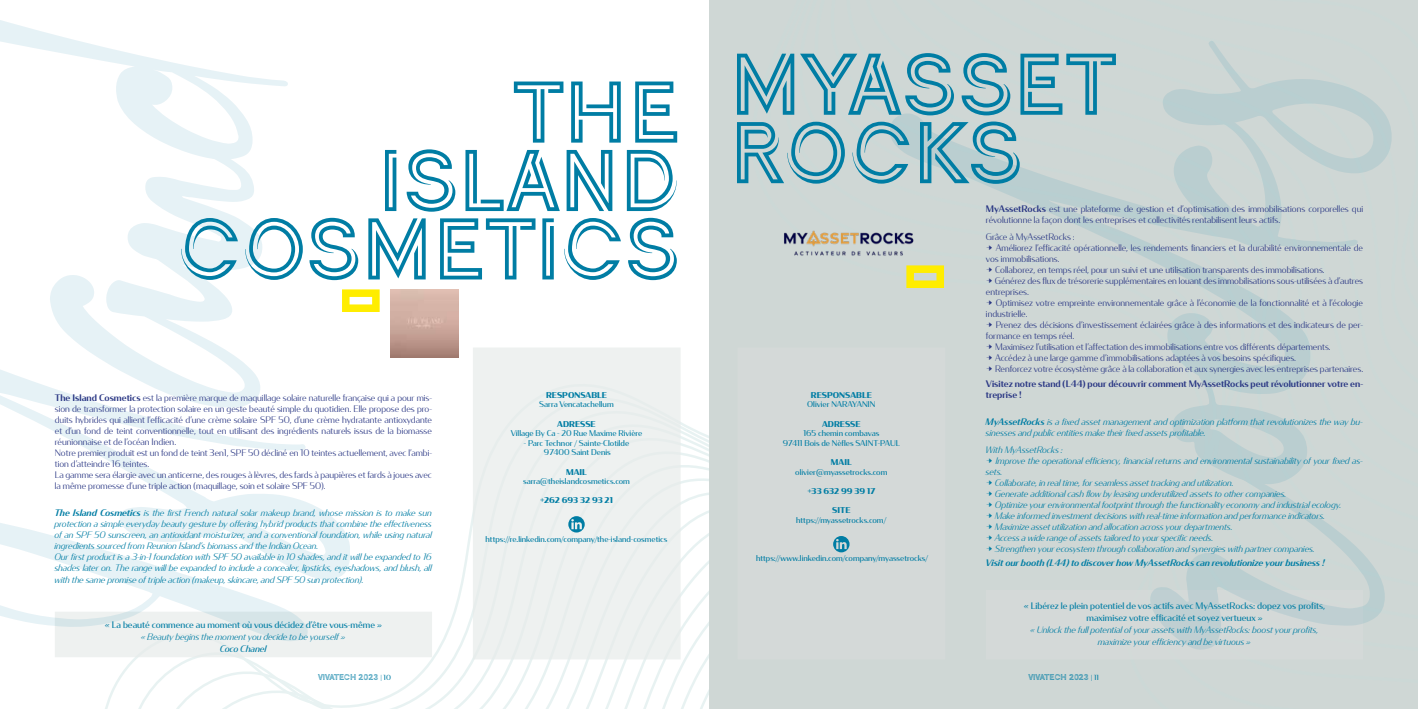
<style>
.page{position:relative;width:1418px;height:709px;background:#fff}
.page>*{position:absolute;margin:0;border:0;box-sizing:border-box;transform-origin:0 0}
.t1{font:521.3px "Kallem";color:#007da4}
.t2{font:520.5px "Kallem";color:#007da4}
.t3{font:92.8px/68.4px "Continuo";color:#007da4;text-align:right}
.t4{font:300 9px/11px "Condor";color:#283583}
.t5{font:italic 300 9px/11px "Condor";color:#007da4}
.t6{font:9px/12px "Condor";color:#007da4;text-align:center}
.t7{font:500 9px/11px "Condor";color:#283583}
.t8{font:9px "Continuo";color:#007da4}
.t9{font:italic 9px "Condor";color:#007da4}
.t10{font:8px/9.6px "Condor";color:#007da4;text-align:center}
.t11{font:700 8px "Condor";color:#007da4}
.s1{font-weight:500}
.s2{font-family:"Condor";font-size:7px}
.s3{font-style:normal}
</style>
<div class="page">
<div style="left:709px;top:0;width:708px;height:709px;background:#cfd7d5"></div>
<svg style="left:254px;top:512px;width:455px;height:184px"></svg>
<svg style="left:287px;top:525px;width:422px;height:183px"></svg>
<svg style="left:320px;top:539px;width:389px;height:170px"></svg>
<svg style="left:348px;top:552px;width:361px;height:157px"></svg>
<svg style="left:373px;top:566px;width:336px;height:143px"></svg>
<svg style="left:398px;top:579px;width:311px;height:130px"></svg>
<svg style="left:416px;top:583px;width:293px;height:126px"></svg>
<div style="left:55px;top:611px;width:377px;height:46px;background:#eef1f0"></div>
<div style="left:986px;top:590px;width:377px;height:69px;background:#d7dbda"></div>
<img style="left:390px;top:289px;width:68px;height:68px">
<div style="left:473px;top:347px;width:207px;height:312px;background:#eef1f0"></div>
<svg style="left:568px;top:516px;width:16px;height:16px"></svg>
<svg style="left:342px;top:289px;width:37px;height:23px"></svg>
<div style="left:737px;top:347px;width:208px;height:312px;background:#d7dbda"></div>
<img style="left:784px;top:230px;width:130px;height:26px">
<svg style="left:833px;top:536px;width:16px;height:16px"></svg>
<svg style="left:906px;top:265px;width:38px;height:23px"></svg>
<h2 class="t2" style="left:-251px;top:645px;width:711px;rotate:-90deg">Island</h2>
<h3 class="t3" style="left:177px;top:82px;width:505px">THE<br>ISLAND<br>COSMETICS</h3>
<p class="t11" style="left:546px;top:389px;width:62px">RESPONSABLE</p>
<p class="t10" style="left:539px;top:399px;width:76px">Sarra Vencatachellum</p>
<p class="t11" style="left:557px;top:418px;width:40px">ADRESSE</p>
<p class="t10" style="left:510px;top:428px;width:133px">Village By Ca - 20 Rue Maxime Rivière</p>
<p class="t10" style="left:524px;top:438px;width:107px">- Parc Technor / Sainte-Clotilde<br>97400 Saint Denis</p>
<p class="t11" style="left:566px;top:466px;width:22px">MAIL</p>
<p class="t10" style="left:523px;top:476px;width:108px">sarra@theislandcosmetics.com</p>
<p class="t11" style="left:540px;top:495px;width:74px">+262 693 32 93 21</p>
<p class="t10" style="left:485px;top:534px;width:183px">https://re.linkedin.com/company/the-island-cosmetics</p>
<p class="t4" style="left:55px;top:392px;width:379px"><span class="s1">The Island Cosmetics</span> est la première marque de maquillage solaire naturelle française qui a pour mis&shy;sion de transformer la protection solaire en un geste beauté simple du quotidien. Elle propose des pro&shy;duits hybrides qui allient l’efficacité d’une crème solaire SPF 50, d’une crème hydratante antioxydante et d’un fond de teint conventionnelle, tout en utilisant des ingrédients naturels issus de la biomasse réunionnaise et de l’océan Indien.<br>Notre premier produit est un fond de teint 3en1, SPF 50 décliné en 10 teintes actuellement, avec l’ambi&shy;tion d’atteindre 16 teintes.<br>La gamme sera élargie avec un anticerne, des rouges à lèvres, des fards à paupières et fards à joues avec la même promesse d’une triple action (maquillage, soin et solaire SPF 50).</p>
<p class="t5" style="left:55px;top:507px;width:379px"><span class="s1">The Island Cosmetics</span> is the first French natural solar makeup brand, whose mission is to make sun protection a simple everyday beauty gesture by offering hybrid products that combine the effectiveness of an SPF 50 sunscreen, an antioxidant moisturizer, and a conventional foundation, while using natural ingredients sourced from Reunion Island’s biomass and the Indian Ocean.<br>Our first product is a 3-in-1 foundation with SPF 50 available in 10 shades, and it will be expanded to 16 shades later on. The range will be expanded to include a concealer, lipsticks, eyeshadows, and blush, all</p>
<p class="t5" style="left:55px;top:574px;width:311px">with the same promise of triple action (makeup, skincare, and SPF 50 sun protection).</p>
<p class="t6" style="left:105px;top:618px;width:278px">« La beauté commence au moment où vous décidez d’être vous-même »</p>
<p class="t5" style="left:141px;top:631px;width:206px">« Beauty begins the moment you decide to be yourself »</p>
<p class="t9" style="left:220px;top:643px;width:48px">Coco Chanel</p>
<p class="t8" style="left:318px;top:672px;width:74px">VIVATECH 2023 <span class="s2">| 10</span></p>
<h1 class="t1" style="left:799px;top:647px;width:654px;rotate:-90deg">rocks</h1>
<h3 class="t3" style="left:729px;top:54px;width:388px;text-align:left">MYASSET<br>ROCKS</h3>
<p class="t4" style="left:986px;top:202px;width:379px"><span class="s1">MyAssetRocks</span> est une plateforme de gestion et d’optimisation des immobilisations corporelles qui révolutionne la façon dont les entreprises et collectivités rentabilisent leurs actifs.</p>
<p class="t4" style="left:986px;top:230px;width:90px">Grâce à MyAssetRocks :</p>
<p class="t4" style="left:986px;top:241px;width:379px">→ Améliorez l’efficacité opérationnelle, les rendements financiers et la durabilité environnementale de vos immobilisations.</p>
<p class="t4" style="left:986px;top:263px;width:340px">→ Collaborez, en temps réel, pour un suivi et une utilisation transparents des immobilisations.</p>
<p class="t4" style="left:986px;top:274px;width:378px">→ Générez des flux de trésorerie supplémentaires en louant des immobilisations sous-utilisées à d’autres entreprises.</p>
<p class="t4" style="left:986px;top:296px;width:378px">→ Optimisez votre empreinte environnementale grâce à l’économie de la fonctionnalité et à l’écologie industrielle.</p>
<p class="t4" style="left:986px;top:318px;width:379px">→ Prenez des décisions d’investissement éclairées grâce à des informations et des indicateurs de per&shy;formance en temps réel.</p>
<p class="t4" style="left:986px;top:340px;width:346px">→ Maximisez l’utilisation et l’affectation des immobilisations entre vos différents départements.</p>
<p class="t4" style="left:986px;top:351px;width:311px">→ Accédez à une large gamme d’immobilisations adaptées à vos besoins spécifiques.</p>
<p class="t4" style="left:986px;top:362px;width:379px">→ Renforcez votre écosystème grâce à la collaboration et aux synergies avec les entreprises partenaires.</p>
<p class="t7" style="left:986px;top:377px;width:378px">Visitez notre stand (L44) pour découvrir comment MyAssetRocks peut révolutionner votre en&shy;treprise !</p>
<p class="t5" style="left:986px;top:415px;width:379px"><span class="s1">MyAssetRocks</span> is a fixed asset management and optimization platform that revolutionizes the way bu&shy;sinesses and public entities make their fixed assets profitable.</p>
<p class="t5" style="left:986px;top:443px;width:79px">With MyAssetRocks :</p>
<p class="t5" style="left:986px;top:454px;width:379px"><span class="s3">→</span> Improve the operational efficiency, financial returns and environmental sustainability of your fixed as&shy;sets.</p>
<p class="t5" style="left:986px;top:476px;width:249px"><span class="s3">→</span> Collaborate, in real time, for seamless asset tracking and utilization.</p>
<p class="t5" style="left:986px;top:487px;width:302px"><span class="s3">→</span> Generate additional cash flow by leasing underutilized assets to other companies.</p>
<p class="t5" style="left:986px;top:498px;width:357px"><span class="s3">→</span> Optimize your environmental footprint through the functionality economy and industrial ecology.</p>
<p class="t5" style="left:986px;top:509px;width:341px"><span class="s3">→</span> Make informed investment decisions with real-time information and performance indicators.</p>
<p class="t5" style="left:986px;top:520px;width:248px"><span class="s3">→</span> Maximize asset utilization and allocation across your departments.</p>
<p class="t5" style="left:986px;top:531px;width:229px"><span class="s3">→</span> Access a wide range of assets tailored to your specific needs.</p>
<p class="t5" style="left:986px;top:541px;width:340px;line-height:14px"><span class="s3">→</span> Strengthen your ecosystem through collaboration and synergies with partner companies.<br><span class="s1">Visit our booth (L44) to discover how MyAssetRocks can revolutionize your business !</span></p>
<p class="t11" style="left:810px;top:389px;width:62px">RESPONSABLE</p>
<p class="t10" style="left:807px;top:399px;width:70px">Olivier NARAYANIN</p>
<p class="t11" style="left:822px;top:418px;width:40px">ADRESSE</p>
<p class="t10" style="left:782px;top:428px;width:119px">165 chemin combavas<br>97411 Bois de Nèfles SAINT-PAUL</p>
<p class="t11" style="left:831px;top:457px;width:22px">MAIL</p>
<p class="t10" style="left:795px;top:466px;width:94px">olivier@myassetrocks.com</p>
<p class="t11" style="left:807px;top:485px;width:69px">+33 632 99 39 17</p>
<p class="t11" style="left:832px;top:505px;width:20px">SITE</p>
<p class="t10" style="left:796px;top:514px;width:92px">https://myassetrocks.com/</p>
<p class="t10" style="left:756px;top:553px;width:174px">https://www.linkedin.com/company/myassetrocks/</p>
<p class="t6" style="left:1023px;top:599px;width:303px">« Libérez le plein potentiel de vos actifs avec MyAssetRocks: dopez vos profits, maximisez votre efficacité et soyez vertueux »</p>
<p class="t5" style="left:1030px;top:624px;width:289px">« Unlock the full potential of your assets with MyAssetRocks: boost your profits,</p>
<p class="t5" style="left:1097px;top:636px;width:155px">maximize your efficiency and be virtuous »</p>
<p class="t8" style="left:1028px;top:672px;width:72px">VIVATECH 2023 <span class="s2">| 11</span></p>
</div>
